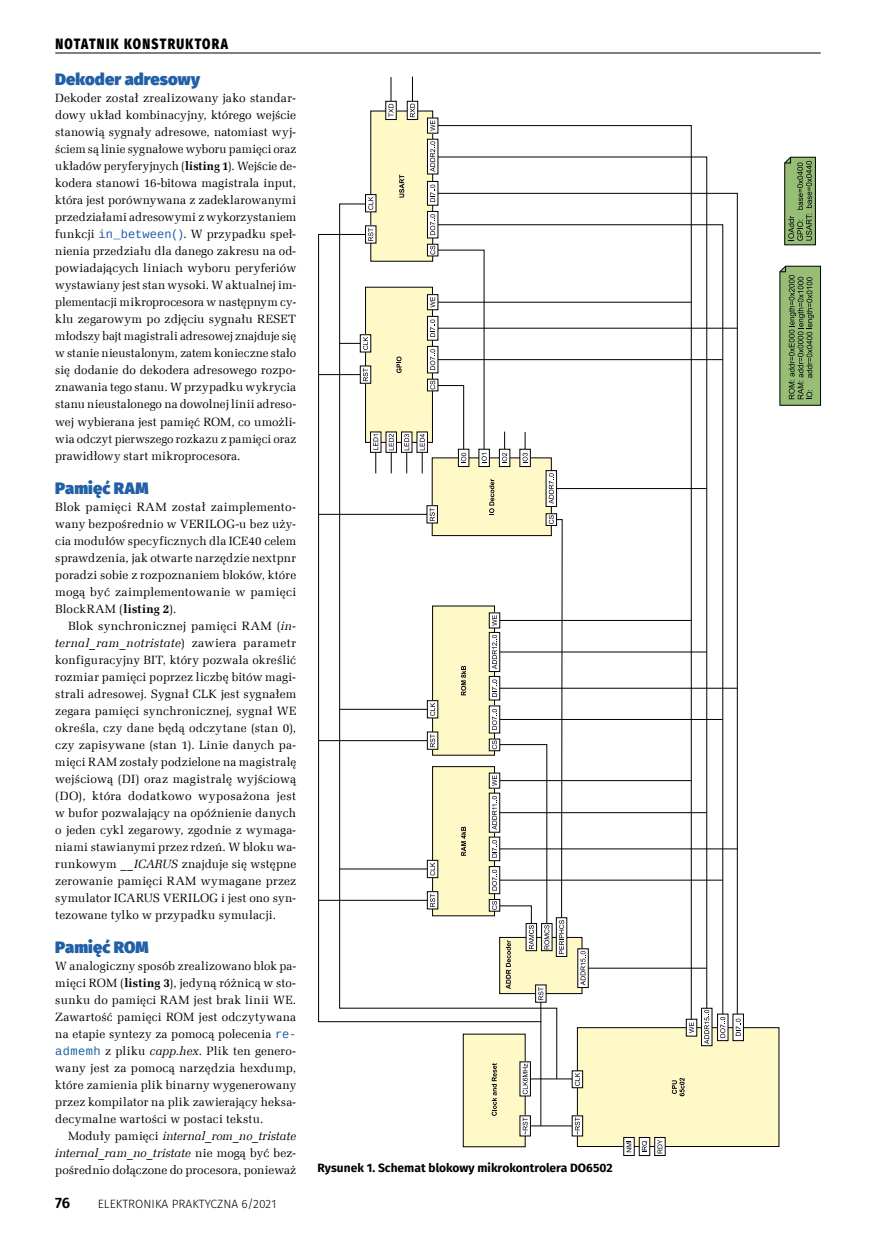
<style>
.page{position:relative;width:893px;height:1234px;background:#fff}
.page>*{position:absolute;margin:0;border:0;box-sizing:border-box;transform-origin:0 0}
.t1{font:900 16.5px "Fira Sans";letter-spacing:.005em;color:#215fa7}
.t2{font:800 15px "Fira Sans";letter-spacing:.11em;color:#000;scale:.8 1}
.t3{font:600 15px "Fira Sans";color:#000}
.t4{font:12px/17px "Zapf Ellipt EU";letter-spacing:.01em;color:#000;text-align:justify}
.t5{font:700 12px "Fira Sans";color:#000}
.t6{font:300 12px "Fira Sans";color:#000}
.s1{font-weight:700}
.s2{font-family:"Liberation Mono";color:#215fa7}
.s3{font-style:italic}
</style>
<div class="page">
<hr style="left:55px;top:53px;width:766px;height:1px;background:#000">
<div style="left:463px;top:1033px;width:62px;height:113px;background:#fff9c8"></div>
<div style="left:577px;top:1027px;width:202px;height:119px;background:#fff9c8"></div>
<div style="left:577px;top:1027px;width:202px;height:119px;border:1px solid #000"></div>
<div style="left:371px;top:111px;width:62px;height:150px;background:#fff9c8"></div>
<svg style="left:387px;top:104px;width:8px;height:14px"></svg>
<div style="left:385px;top:101px;width:12px;height:19px;border:1px solid #000"></div>
<div style="left:407px;top:101px;width:11px;height:18px;background:#fff"></div>
<div style="left:407px;top:101px;width:11px;height:19px;border:1px solid #000"></div>
<svg style="left:429px;top:120px;width:7px;height:11px"></svg>
<div style="left:427px;top:118px;width:11px;height:15px;border:1px solid #000"></div>
<svg style="left:429px;top:141px;width:7px;height:31px"></svg>
<div style="left:427px;top:139px;width:11px;height:35px;border:1px solid #000"></div>
<div style="left:427px;top:181px;width:11px;height:24px;background:#fff"></div>
<div style="left:427px;top:181px;width:11px;height:24px;border:1px solid #000"></div>
<div style="left:365px;top:194px;width:11px;height:18px;border:1px solid #000"></div>
<svg style="left:318px;top:234px;width:21px;height:788px"></svg>
<svg style="left:522px;top:1117px;width:1px;height:16px"></svg>
<div style="left:520px;top:1115px;width:11px;height:20px;border:1px solid #000"></div>
<svg style="left:522px;top:1079px;width:1px;height:14px"></svg>
<div style="left:520px;top:1061px;width:11px;height:34px;border:1px solid #000"></div>
<div style="left:572px;top:1115px;width:11px;height:20px;background:#fff"></div>
<div style="left:572px;top:1115px;width:11px;height:20px;border:1px solid #000"></div>
<div style="left:572px;top:1070px;width:11px;height:17px;background:#fff"></div>
<div style="left:572px;top:1070px;width:11px;height:17px;border:1px solid #000"></div>
<svg style="left:625px;top:1138px;width:7px;height:15px"></svg>
<div style="left:639px;top:1137px;width:11px;height:18px;background:#fff"></div>
<div style="left:639px;top:1136px;width:11px;height:19px;border:1px solid #000"></div>
<svg style="left:656px;top:1138px;width:7px;height:15px"></svg>
<div style="left:654px;top:1136px;width:11px;height:19px;border:1px solid #000"></div>
<div style="left:686px;top:1018px;width:11px;height:17px;background:#fff"></div>
<div style="left:686px;top:1018px;width:11px;height:18px;border:1px solid #000"></div>
<svg style="left:703px;top:1018px;width:7px;height:25px"></svg>
<div style="left:701px;top:1007px;width:11px;height:38px;border:1px solid #000"></div>
<svg style="left:719px;top:1017px;width:7px;height:21px"></svg>
<div style="left:717px;top:1013px;width:11px;height:27px;border:1px solid #000"></div>
<svg style="left:735px;top:1019px;width:7px;height:19px"></svg>
<div style="left:733px;top:1013px;width:11px;height:27px;border:1px solid #000"></div>
<svg style="left:430px;top:120px;width:5px;height:11px"></svg>
<svg style="left:430px;top:141px;width:5px;height:31px"></svg>
<svg style="left:430px;top:185px;width:5px;height:17px"></svg>
<svg style="left:368px;top:197px;width:5px;height:6px"></svg>
<svg style="left:399px;top:175px;width:5px;height:22px"></svg>
<svg style="left:492px;top:1079px;width:5px;height:36px"></svg>
<svg style="left:575px;top:1073px;width:5px;height:12px"></svg>
<svg style="left:523px;top:1079px;width:5px;height:14px"></svg>
<svg style="left:523px;top:1116px;width:5px;height:18px"></svg>
<svg style="left:575px;top:1116px;width:5px;height:18px"></svg>
<svg style="left:626px;top:1140px;width:5px;height:11px"></svg>
<svg style="left:642px;top:1141px;width:5px;height:11px"></svg>
<svg style="left:657px;top:1139px;width:5px;height:14px"></svg>
<svg style="left:672px;top:1078px;width:12px;height:17px"></svg>
<svg style="left:689px;top:1022px;width:5px;height:10px"></svg>
<svg style="left:704px;top:1014px;width:5px;height:29px"></svg>
<svg style="left:720px;top:1017px;width:5px;height:20px"></svg>
<svg style="left:736px;top:1018px;width:5px;height:17px"></svg>
<hr style="left:530px;top:1125px;width:42px;height:1px;background:#000">
<hr style="left:530px;top:1078px;width:42px;height:1px;background:#000">
<svg style="left:339px;top:203px;width:218px;height:876px"></svg>
<svg style="left:389px;top:77px;width:4px;height:40px"></svg>
<svg style="left:410px;top:77px;width:5px;height:40px"></svg>
<svg style="left:437px;top:125px;width:255px;height:894px"></svg>
<svg style="left:437px;top:156px;width:270px;height:37px"></svg>
<svg style="left:437px;top:193px;width:301px;height:821px"></svg>
<svg style="left:437px;top:224px;width:286px;height:790px"></svg>
<hr style="left:438px;top:359px;width:285px;height:1px;background:#000">
<hr style="left:438px;top:328px;width:299px;height:1px;background:#000">
<hr style="left:438px;top:302px;width:253px;height:1px;background:#000">
<hr style="left:557px;top:488px;width:150px;height:1px;background:#000">
<hr style="left:500px;top:719px;width:223px;height:1px;background:#000">
<hr style="left:500px;top:687px;width:237px;height:1px;background:#000">
<hr style="left:500px;top:651px;width:207px;height:1px;background:#000">
<hr style="left:500px;top:620px;width:191px;height:1px;background:#000">
<hr style="left:500px;top:780px;width:191px;height:1px;background:#000">
<hr style="left:588px;top:967px;width:119px;height:1px;background:#000">
<svg style="left:420px;top:246px;width:144px;height:753px"></svg>
<hr style="left:540px;top:1001px;width:1px;height:124px;background:#000">
<hr style="left:500px;top:879px;width:223px;height:1px;background:#000">
<hr style="left:500px;top:848px;width:237px;height:1px;background:#000">
<hr style="left:500px;top:812px;width:207px;height:1px;background:#000">
<hr style="left:319px;top:899px;width:108px;height:1px;background:#000">
<hr style="left:340px;top:868px;width:87px;height:1px;background:#000">
<hr style="left:340px;top:708px;width:87px;height:1px;background:#000">
<hr style="left:319px;top:740px;width:108px;height:1px;background:#000">
<hr style="left:319px;top:514px;width:108px;height:1px;background:#000">
<svg style="left:779px;top:265px;width:42px;height:141px;background:#7e9e63"></svg>
<svg style="left:784px;top:156px;width:32px;height:89px;background:#7b9a61"></svg>
<svg style="left:340px;top:337px;width:28px;height:13px"></svg>
<hr style="left:319px;top:374px;width:41px;height:1px;background:#000">
<p class="t2" style="left:55px;top:30px;width:217px">NOTATNIK KONSTRUKTORA</p>
<h1 class="t1" style="left:55px;top:64px;width:146px">Dekoder adresowy</h1>
<p class="t4" style="left:55px;top:90px;width:242px">Dekoder został zrealizowany jako standar&shy;dowy układ kombinacyjny, którego wejście stanowią sygnały adresowe, natomiast wyj&shy;ściem są linie sygnałowe wyboru pamięci oraz układów peryferyjnych (<span class="s1">listing 1</span>). Wejście de&shy;kodera stanowi 16-bitowa magistrala input, która jest porównywana z zadeklarowanymi przedziałami adresowymi z wykorzystaniem funkcji <span class="s2">in_between()</span>. W przypadku speł&shy;nienia przedziału dla danego zakresu na od&shy;powiadających liniach wyboru peryferiów wystawiany jest stan wysoki. W aktualnej im&shy;plementacji mikroprocesora w następnym cy&shy;klu zegarowym po zdjęciu sygnału RESET młodszy bajt magistrali adresowej znajduje się w stanie nieustalonym, zatem konieczne stało się dodanie do dekodera adresowego rozpo&shy;znawania tego stanu. W przypadku wykrycia stanu nieustalonego na dowolnej linii adreso&shy;wej wybierana jest pamięć ROM, co umożli&shy;wia odczyt pierwszego rozkazu z pamięci oraz prawidłowy start mikroprocesora.</p>
<h1 class="t1" style="left:55px;top:472px;width:95px">Pamięć RAM</h1>
<p class="t4" style="left:55px;top:498px;width:242px">Blok pamięci RAM został zaimplemento&shy;wany bezpośrednio w VERILOG-u bez uży&shy;cia modułów specyficznych dla ICE40 celem sprawdzenia, jak otwarte narzędzie nextpnr poradzi sobie z rozpoznaniem bloków, które mogą być zaimplementowanie w pamięci BlockRAM (<span class="s1">listing 2</span>).</p>
<p class="t4" style="left:55px;top:617px;width:242px;text-indent:13px">Blok synchronicznej pamięci RAM (<span class="s3">in&shy;ternal_ram_notristate</span>) zawiera parametr konfiguracyjny BIT, który pozwala określić rozmiar pamięci poprzez liczbę bitów magi&shy;strali adresowej. Sygnał CLK jest sygnałem zegara pamięci synchronicznej, sygnał WE określa, czy dane będą odczytane (stan 0), czy zapisywane (stan 1). Linie danych pa&shy;mięci RAM zostały podzielone na magistralę wejściową (DI) oraz magistralę wyjściową (DO), która dodatkowo wyposażona jest w bufor pozwalający na opóźnienie danych o jeden cykl zegarowy, zgodnie z wymaga&shy;niami stawianymi przez rdzeń. W bloku wa&shy;runkowym <span class="s3">__ICARUS</span> znajduje się wstępne zerowanie pamięci RAM wymagane przez symulator ICARUS VERILOG i jest ono syn&shy;tezowane tylko w przypadku symulacji.</p>
<h1 class="t1" style="left:55px;top:931px;width:95px">Pamięć ROM</h1>
<p class="t4" style="left:55px;top:957px;width:242px">W analogiczny sposób zrealizowano blok pa&shy;mięci ROM (<span class="s1">listing 3</span>), jedyną różnicą w sto&shy;sunku do pamięci RAM jest brak linii WE.<br>Zawartość pamięci ROM jest odczytywana na etapie syntezy za pomocą polecenia <span class="s2">re&shy;admemh</span> z pliku <span class="s3">capp.hex</span>. Plik ten genero&shy;wany jest za pomocą narzędzia hexdump, które zamienia plik binarny wygenerowany przez kompilator na plik zawierający heksa&shy;decymalne wartości w postaci tekstu.</p>
<p class="t4" style="left:55px;top:1127px;width:242px;text-indent:13px">Moduły pamięci <span class="s3">internal_rom_no_tristate internal_ram_no_tristate</span> nie mogą być bez&shy;pośrednio dołączone do procesora, ponieważ</p>
<p class="t3" style="left:55px;top:1190px;width:16px">76</p>
<p class="t6" style="left:98px;top:1195px;width:180px">ELEKTRONIKA PRAKTYCZNA 6/2021</p>
<p class="t5" style="left:317px;top:1156px;width:297px">Rysunek 1. Schemat blokowy mikrokontrolera DO6502</p>
</div>
